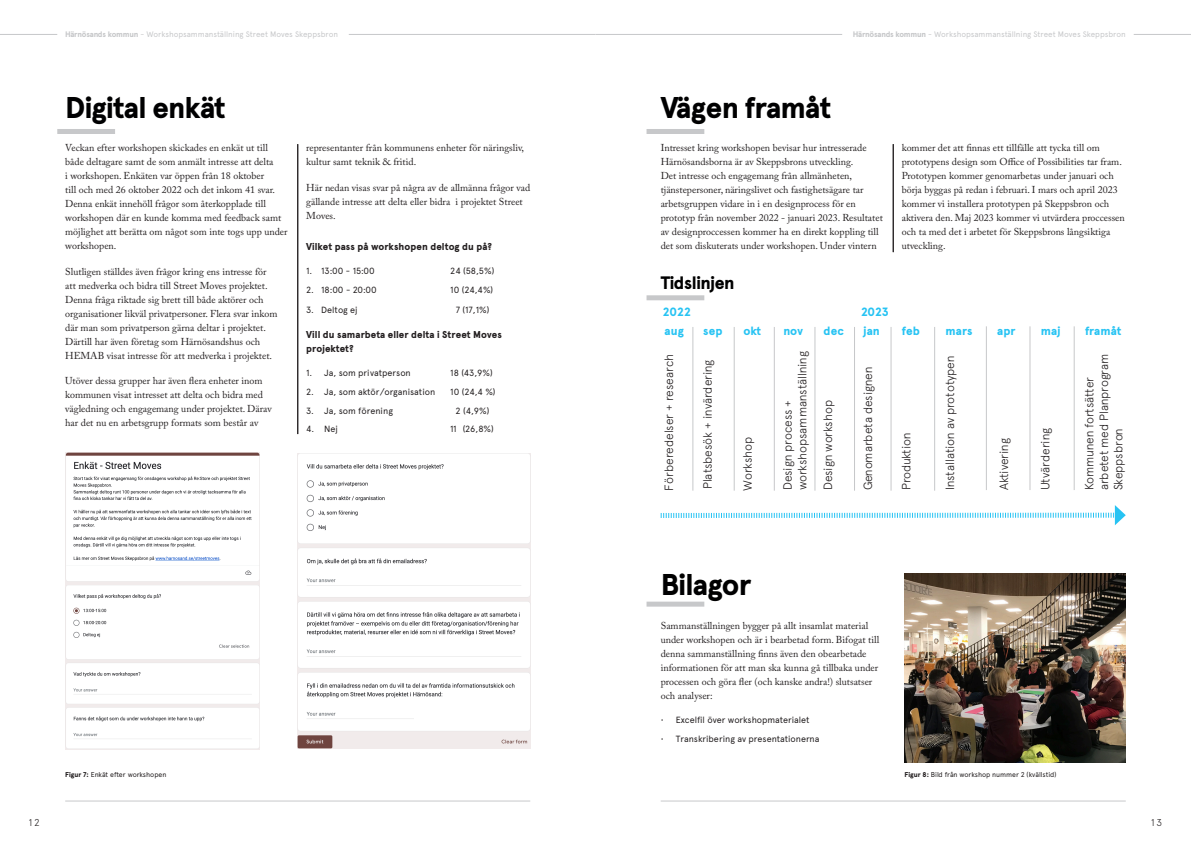
<style>
.page{position:relative;width:1191px;height:842px;background:#fff}
.page>*{position:absolute;margin:0;border:0;box-sizing:border-box;transform-origin:0 0}
.Rubrik1{font:900 30px "Apercu";letter-spacing:-.03em;color:#000001}
.Rubrik2{font:900 18px "Apercu";letter-spacing:-.03em;color:#000001}
.t1{font:300 12px/14.4px "Apercu";letter-spacing:-.005em;color:#231f20}
.Innehåll_DEL{font:900 12px "Apercu";color:#27c3f3}
.Bröd{font:10px/14px "Adobe Caslon Pro";color:#231f20}
.Fet_apercu{font:900 10px/14px "Apercu";color:#231f20}
.t2{font:300 10px "Apercu";color:#231f20}
.t3{font:9px "Apercu";color:#231f20}
.t4{font:8px "Apercu";color:#c7c8ca}
.Bildtext{font:7px "Apercu";letter-spacing:-.01em;color:#231f20}
.s1{font-weight:900}
</style>
<div class="page">
<hr style="left:0;top:34px;width:57px;height:1px;background:#c7c8ca">
<hr style="left:1133px;top:34px;width:58px;height:1px;background:#c7c8ca">
<hr style="left:349px;top:34px;width:246px;height:1px;background:#c7c8ca">
<hr style="left:595px;top:34px;width:247px;height:1px;background:#c7c8ca">
<hr style="left:65px;top:801px;width:465px;height:1px;background:#c7c8ca">
<hr style="left:660px;top:801px;width:465px;height:1px;background:#c7c8ca">
<hr style="left:893px;top:144px;width:1px;height:108px;background:#231f20">
<div style="left:646px;top:129px;width:58px;height:5px;background:#c7c8ca"></div>
<hr style="left:297px;top:144px;width:1px;height:290px;background:#231f20">
<img style="left:298px;top:453px;width:232px;height:296px">
<img style="left:65px;top:452px;width:195px;height:298px">
<div style="left:70px;top:568px;width:140px;height:12px;background:#fff"></div>
<div style="left:57px;top:129px;width:58px;height:5px;background:#c7c8ca"></div>
<img style="left:904px;top:574px;width:221px;height:188px">
<div style="left:646px;top:602px;width:58px;height:5px;background:#c7c8ca"></div>
<hr style="left:692px;top:327px;width:1px;height:164px;background:#c7c8ca">
<svg style="left:660px;top:505px;width:465px;height:20px"></svg>
<hr style="left:734px;top:327px;width:1px;height:164px;background:#c7c8ca">
<hr style="left:774px;top:327px;width:1px;height:164px;background:#c7c8ca">
<hr style="left:814px;top:327px;width:1px;height:164px;background:#c7c8ca">
<hr style="left:854px;top:327px;width:1px;height:164px;background:#c7c8ca">
<hr style="left:890px;top:327px;width:1px;height:164px;background:#c7c8ca">
<hr style="left:934px;top:327px;width:1px;height:164px;background:#c7c8ca">
<hr style="left:986px;top:326px;width:1px;height:164px;background:#c7c8ca">
<hr style="left:1029px;top:326px;width:1px;height:164px;background:#c7c8ca">
<hr style="left:1074px;top:326px;width:1px;height:164px;background:#c7c8ca">
<div style="left:646px;top:295px;width:58px;height:5px;background:#c7c8ca"></div>
<p class="t4" style="left:65px;top:28px;width:274px"><span class="s1">Härnösands kommun</span> - Workshopsammanställning Street Moves Skeppsbron</p>
<p class="t4" style="left:853px;top:28px;width:274px"><span class="s1">Härnösands kommun</span> - Workshopsammanställning Street Moves Skeppsbron</p>
<p class="Rubrik1" style="left:65px;top:85px;width:162px">Digital enkät</p>
<p class="Bröd" style="left:65px;top:141px;width:224px">Veckan efter workshopen skickades en enkät ut till både deltagare samt de som anmält intresse att delta<br>i workshopen. Enkäten var öppen från 18 oktober<br>till och med 26 oktober 2022 och det inkom 41 svar.<br>Denna enkät innehöll frågor som återkopplade till workshopen där en kunde komma med feedback samt möjlighet att berätta om något som inte togs upp under workshopen.</p>
<p class="Bröd" style="left:65px;top:264px;width:214px">Slutligen ställdes även frågor kring ens intresse för att medverka och bidra till Street Moves projektet.<br>Denna fråga riktade sig brett till både aktörer och organisationer likväl privatpersoner. Flera svar inkom där man som privatperson gärna deltar i projektet.<br>Därtill har även företag som Härnösandshus och HEMAB visat intresse för att medverka i projektet.</p>
<p class="Bröd" style="left:65px;top:374px;width:208px">Utöver dessa grupper har även flera enheter inom kommunen visat intresset att delta och bidra med vägledning och engagemang under projektet. Därav har det nu en arbetsgrupp formats som består av</p>
<p class="Bröd" style="left:306px;top:141px;width:219px">representanter från kommunens enheter för näringsliv, kultur samt teknik &amp; fritid.</p>
<p class="Bröd" style="left:306px;top:180px;width:225px">Här nedan visas svar på några av de allmänna frågor vad gällande intresse att delta eller bidra i projektet Street<br>Moves.</p>
<p class="Fet_apercu" style="left:306px;top:239px;width:187px">Vilket pass på workshopen deltog du på?</p>
<p class="t3" style="left:306px;top:264px;width:70px">1. 13:00 - 15:00</p>
<p class="t3" style="left:450px;top:264px;width:46px">24 (58,5%)</p>
<p class="t3" style="left:306px;top:283px;width:72px">2. 18:00 - 20:00</p>
<p class="t3" style="left:450px;top:283px;width:44px">10 (24,4%)</p>
<p class="t3" style="left:306px;top:303px;width:53px">3. Deltog ej</p>
<p class="t3" style="left:456px;top:303px;width:35px">7 (17,1%)</p>
<p class="Fet_apercu" style="left:306px;top:327px;width:197px">Vill du samarbeta eller delta i Street Moves projektet?</p>
<p class="t3" style="left:306px;top:366px;width:106px">1. Ja, som privatperson</p>
<p class="t3" style="left:450px;top:366px;width:44px">18 (43,9%)</p>
<p class="t3" style="left:306px;top:385px;width:130px">2. Ja, som aktör/organisation</p>
<p class="t3" style="left:450px;top:385px;width:47px">10 (24,4 %)</p>
<p class="t3" style="left:306px;top:404px;width:88px">3. Ja, som förening</p>
<p class="t3" style="left:455px;top:404px;width:35px">2 (4,9%)</p>
<p class="t3" style="left:306px;top:422px;width:33px">4. Nej</p>
<p class="t3" style="left:450px;top:422px;width:45px">11 (26,8%)</p>
<p class="Rubrik1" style="left:660px;top:85px;width:172px">Vägen framåt</p>
<p class="Bröd" style="left:660px;top:141px;width:224px">Intresset kring workshopen bevisar hur intresserade Härnösandsborna är av Skeppsbrons utveckling.<br>Det intresse och engagemang från allmänheten, tjänstepersoner, näringslivet och fastighetsägare tar arbetsgruppen vidare in i en designprocess för en prototyp från november 2022 - januari 2023. Resultatet av designproccessen kommer ha en direkt koppling till det som diskuterats under workshopen. Under vintern</p>
<p class="Bröd" style="left:901px;top:141px;width:224px">kommer det att finnas ett tillfälle att tycka till om prototypens design som Office of Possibilities tar fram.<br>Prototypen kommer genomarbetas under januari och börja byggas på redan i februari. I mars och april 2023 kommer vi installera prototypen på Skeppsbron och aktivera den. Maj 2023 kommer vi utvärdera proccessen och ta med det i arbetet för Skeppsbrons långsiktiga utveckling.</p>
<p class="Rubrik2" style="left:660px;top:269px;width:75px">Tidslinjen</p>
<p class="Innehåll_DEL" style="left:663px;top:303px;width:30px">2022</p>
<p class="Innehåll_DEL" style="left:861px;top:303px;width:29px">2023</p>
<p class="Innehåll_DEL" style="left:664px;top:322px;width:21px">aug</p>
<p class="Innehåll_DEL" style="left:703px;top:322px;width:21px">sep</p>
<p class="Innehåll_DEL" style="left:743px;top:322px;width:19px">okt</p>
<p class="Innehåll_DEL" style="left:783px;top:322px;width:21px">nov</p>
<p class="Innehåll_DEL" style="left:823px;top:322px;width:22px">dec</p>
<p class="Innehåll_DEL" style="left:863px;top:322px;width:18px">jan</p>
<p class="Innehåll_DEL" style="left:902px;top:322px;width:20px">feb</p>
<p class="Innehåll_DEL" style="left:945px;top:322px;width:29px">mars</p>
<p class="Innehåll_DEL" style="left:997px;top:322px;width:20px">apr</p>
<p class="Innehåll_DEL" style="left:1040px;top:322px;width:21px">maj</p>
<p class="t1" style="left:660px;top:491px;width:138px;rotate:-90deg">Förberedelser + research</p>
<p class="t1" style="left:699px;top:489px;width:131px;rotate:-90deg">Platsbesök + invärdering</p>
<p class="t1" style="left:779px;top:490px;width:141px;rotate:-90deg">Design process + workshopsammanställning</p>
<p class="t1" style="left:941px;top:490px;width:137px;rotate:-90deg">Installation av prototypen</p>
<p class="t1" style="left:859px;top:490px;width:125px;rotate:-90deg">Genomarbeta designen</p>
<p class="t1" style="left:819px;top:490px;width:92px;rotate:-90deg">Design workshop</p>
<p class="t1" style="left:995px;top:490px;width:54px;rotate:-90deg">Aktivering</p>
<p class="t1" style="left:1037px;top:490px;width:64px;rotate:-90deg">Utvärdering</p>
<p class="t1" style="left:898px;top:490px;width:59px;rotate:-90deg">Produktion</p>
<p class="t1" style="left:739px;top:491px;width:55px;rotate:-90deg">Workshop</p>
<p class="Innehåll_DEL" style="left:1085px;top:322px;width:38px">framåt</p>
<p class="t1" style="left:1081px;top:490px;width:138px;rotate:-90deg">Kommunen fortsätter arbetet med Planprogram<br>Skeppsbron</p>
<p class="Rubrik1" style="left:660px;top:562px;width:92px">Bilagor</p>
<p class="Bröd" style="left:660px;top:618px;width:220px">Sammanställningen bygger på allt insamlat material under workshopen och är i bearbetad form. Bifogat till denna sammanställning finns även den obearbetade informationen för att man ska kunna gå tillbaka under processen och göra fler (och kanske andra!) slutsatser och analyser:</p>
<p class="t3" style="left:660px;top:713px;width:150px">• Excelfil över workshopmaterialet</p>
<p class="t3" style="left:660px;top:732px;width:160px">• Transkribering av presentationerna</p>
<p class="Bildtext" style="left:65px;top:769px;width:103px"><span class="s1">Figur 7:</span> Enkät efter workshopen</p>
<p class="Bildtext" style="left:904px;top:769px;width:153px"><span class="s1">Figur 8:</span> Bild från workshop nummer 2 (kvällstid)</p>
<p class="t2" style="left:29px;top:815px;width:12px">12</p>
<p class="t2" style="left:1151px;top:815px;width:12px">13</p>
</div>
